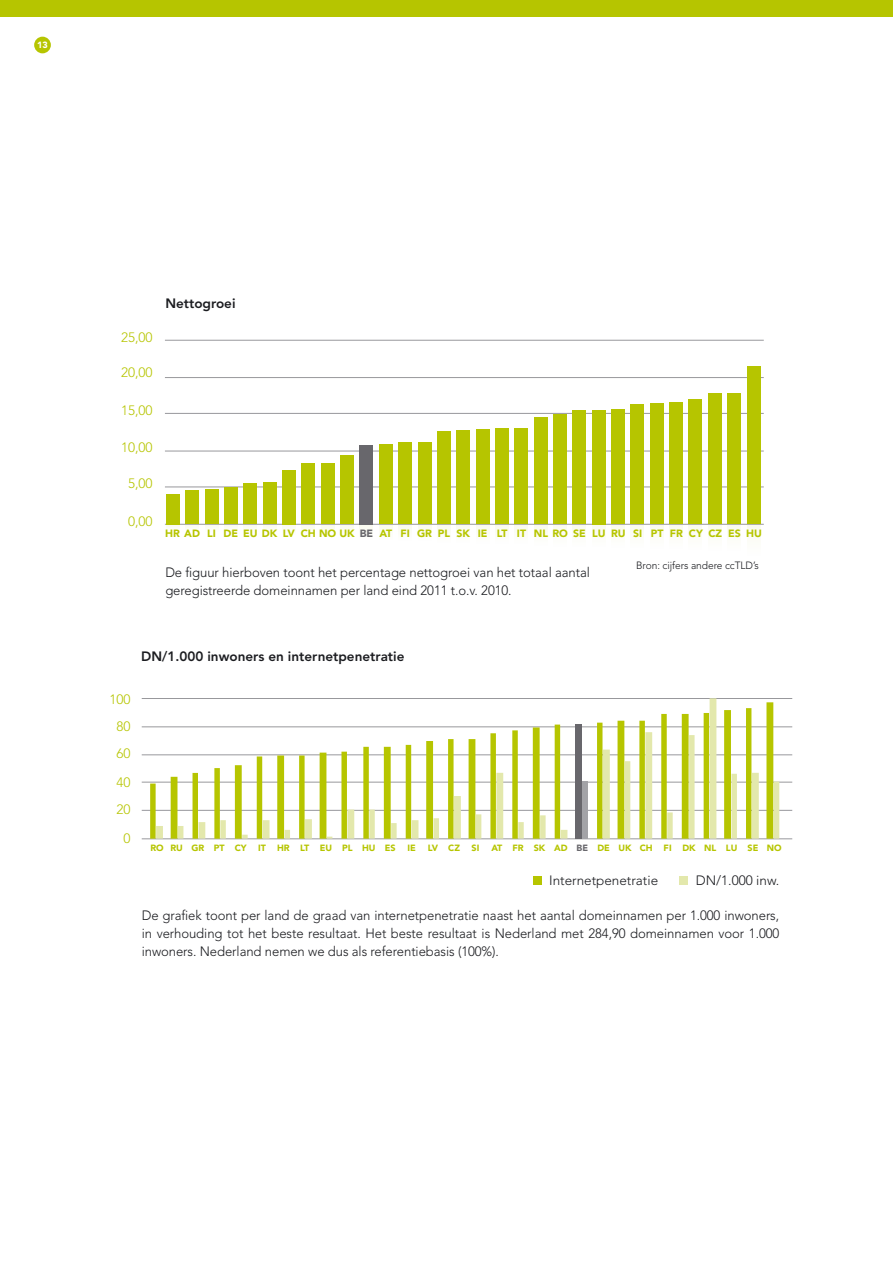
<style>
.page{position:relative;width:893px;height:1263px;background:#fff}
.page>*{position:absolute;margin:0;border:0;box-sizing:border-box;transform-origin:0 0}
.t1{font:300 13.5px/18px "Avenir";letter-spacing:-.005em;color:#1b1c20}
.t2{font:800 13.5px "Avenir";color:#1b1c20}
.t3{font:300 13.5px/27px "Avenir";color:#b6c500;text-align:center}
.t4{font:900 10.5px "Avenir";color:#b6c500}
.t5{font:300 10.5px "Avenir";color:#1b1c20}
.t6{font:900 9px "Avenir";color:#b6c500}
.t7{font:900 9px "Avenir";color:#68676c}
.t8{font:900 9px "Avenir";color:#fff}
.s1{color:#68676c}
.s2{color:#b6c500}
</style>
<div class="page">
<div style="left:166px;top:524px;width:14px;height:6px;background:#fbfbf4"></div>
<div style="left:185px;top:524px;width:14px;height:7px;background:#fbfcf5"></div>
<div style="left:205px;top:524px;width:14px;height:7px;background:#fbfcf5"></div>
<div style="left:224px;top:524px;width:14px;height:7px;background:#fbfcf5"></div>
<div style="left:243px;top:524px;width:14px;height:8px;background:#fbfcf5"></div>
<div style="left:263px;top:524px;width:14px;height:8px;background:#fbfcf5"></div>
<div style="left:282px;top:524px;width:14px;height:11px;background:#fcfcf6"></div>
<div style="left:301px;top:524px;width:14px;height:12px;background:#fbfcf5"></div>
<div style="left:321px;top:524px;width:14px;height:12px;background:#fbfcf5"></div>
<div style="left:340px;top:524px;width:14px;height:14px;background:#fbfcf5"></div>
<div style="left:359px;top:524px;width:14px;height:16px;background:#fbfcf5"></div>
<div style="left:379px;top:524px;width:14px;height:16px;background:#fbfcf5"></div>
<div style="left:398px;top:524px;width:14px;height:17px;background:#fcfcf6"></div>
<div style="left:418px;top:524px;width:13px;height:17px;background:#fcfcf6"></div>
<div style="left:437px;top:524px;width:14px;height:19px;background:#fcfcf6"></div>
<div style="left:456px;top:524px;width:14px;height:19px;background:#fcfcf6"></div>
<div style="left:476px;top:524px;width:14px;height:19px;background:#fcfcf6"></div>
<div style="left:495px;top:524px;width:14px;height:19px;background:#fcfcf6"></div>
<div style="left:514px;top:524px;width:14px;height:19px;background:#fcfcf6"></div>
<div style="left:534px;top:524px;width:14px;height:22px;background:#fcfcf6"></div>
<div style="left:553px;top:524px;width:14px;height:22px;background:#fcfcf6"></div>
<div style="left:572px;top:524px;width:14px;height:23px;background:#fcfcf6"></div>
<div style="left:592px;top:524px;width:14px;height:23px;background:#fcfcf6"></div>
<div style="left:611px;top:524px;width:14px;height:23px;background:#fcfcf6"></div>
<div style="left:630px;top:524px;width:14px;height:24px;background:#fcfcf6"></div>
<div style="left:650px;top:524px;width:14px;height:25px;background:#fcfcf6"></div>
<div style="left:669px;top:524px;width:14px;height:25px;background:#fcfcf6"></div>
<div style="left:688px;top:524px;width:14px;height:25px;background:#fcfcf6"></div>
<div style="left:708px;top:524px;width:14px;height:26px;background:#fcfcf6"></div>
<div style="left:727px;top:524px;width:14px;height:27px;background:#fcfcf6"></div>
<div style="left:746px;top:524px;width:14px;height:32px;background:#fcfcf6"></div>
<hr style="left:165px;top:524px;width:599px;height:1px;background:#98989c">
<hr style="left:165px;top:451px;width:599px;height:1px;background:#98989c">
<hr style="left:165px;top:413px;width:599px;height:1px;background:#98989c">
<hr style="left:165px;top:377px;width:599px;height:1px;background:#98989c">
<hr style="left:165px;top:340px;width:599px;height:1px;background:#98989c">
<hr style="left:165px;top:487px;width:599px;height:1px;background:#98989c">
<hr style="left:142px;top:838px;width:650px;height:1px;background:#98989c">
<hr style="left:142px;top:782px;width:650px;height:1px;background:#98989c">
<hr style="left:142px;top:754px;width:650px;height:1px;background:#98989c">
<hr style="left:142px;top:727px;width:650px;height:1px;background:#98989c">
<hr style="left:142px;top:698px;width:650px;height:1px;background:#98989c">
<hr style="left:142px;top:810px;width:650px;height:1px;background:#98989c">
<div style="left:534px;top:876px;width:8px;height:9px;background:#b6c500"></div>
<div style="left:679px;top:876px;width:9px;height:9px;background:#e3e8ac"></div>
<div style="left:166px;top:494px;width:14px;height:30px;background:#b6c500"></div>
<div style="left:185px;top:490px;width:14px;height:34px;background:#b6c500"></div>
<div style="left:205px;top:489px;width:14px;height:35px;background:#b6c500"></div>
<div style="left:224px;top:487px;width:14px;height:37px;background:#b6c500"></div>
<div style="left:243px;top:483px;width:14px;height:41px;background:#b6c500"></div>
<div style="left:263px;top:483px;width:14px;height:41px;background:#b6c500"></div>
<div style="left:282px;top:470px;width:14px;height:54px;background:#b6c500"></div>
<div style="left:301px;top:464px;width:14px;height:60px;background:#b6c500"></div>
<div style="left:321px;top:463px;width:14px;height:61px;background:#b6c500"></div>
<div style="left:340px;top:455px;width:14px;height:69px;background:#b6c500"></div>
<div style="left:359px;top:445px;width:14px;height:79px;background:#68676c"></div>
<div style="left:379px;top:445px;width:14px;height:79px;background:#b6c500"></div>
<div style="left:398px;top:443px;width:14px;height:81px;background:#b6c500"></div>
<div style="left:418px;top:443px;width:13px;height:81px;background:#b6c500"></div>
<div style="left:437px;top:431px;width:14px;height:93px;background:#b6c500"></div>
<div style="left:456px;top:430px;width:14px;height:94px;background:#b6c500"></div>
<div style="left:476px;top:429px;width:14px;height:95px;background:#b6c500"></div>
<div style="left:495px;top:429px;width:14px;height:95px;background:#b6c500"></div>
<div style="left:514px;top:428px;width:14px;height:96px;background:#b6c500"></div>
<div style="left:534px;top:417px;width:14px;height:107px;background:#b6c500"></div>
<div style="left:553px;top:414px;width:14px;height:110px;background:#b6c500"></div>
<div style="left:572px;top:411px;width:14px;height:113px;background:#b6c500"></div>
<div style="left:592px;top:410px;width:14px;height:114px;background:#b6c500"></div>
<div style="left:611px;top:409px;width:14px;height:115px;background:#b6c500"></div>
<div style="left:630px;top:405px;width:14px;height:119px;background:#b6c500"></div>
<div style="left:650px;top:403px;width:14px;height:121px;background:#b6c500"></div>
<div style="left:669px;top:403px;width:14px;height:121px;background:#b6c500"></div>
<div style="left:688px;top:399px;width:14px;height:125px;background:#b6c500"></div>
<div style="left:708px;top:394px;width:14px;height:130px;background:#b6c500"></div>
<div style="left:727px;top:393px;width:14px;height:131px;background:#b6c500"></div>
<div style="left:746px;top:367px;width:14px;height:157px;background:#b6c500"></div>
<svg style="left:156px;top:698px;width:623px;height:140px"></svg>
<div style="left:575px;top:724px;width:7px;height:115px;background:#68676c"></div>
<div style="left:582px;top:781px;width:6px;height:57px;background:#a3a3a7"></div>
<div style="left:34px;top:37px;width:17px;height:16px;background:#b6c500;border-radius:50%"></div>
<div style="left:0;top:0;width:893px;height:17px;background:#b6c500"></div>
<p class="t8" style="left:37px;top:40px;width:12px">13</p>
<p class="t3" style="left:121px;top:324px;width:33px">25,00</p>
<p class="t3" style="left:121px;top:359px;width:33px">20,00</p>
<p class="t3" style="left:121px;top:396px;width:33px">15,00</p>
<p class="t3" style="left:121px;top:434px;width:33px">10,00</p>
<p class="t3" style="left:128px;top:469px;width:26px">5,00</p>
<p class="t3" style="left:128px;top:507px;width:26px">0,00</p>
<p class="t2" style="left:165px;top:295px;width:72px">Nettogroei</p>
<p class="t4" style="left:165px;top:527px;width:16px">HRADLIDEE</p>
<p class="t4" style="left:250px;top:527px;width:73px">U DK LVCH NO</p>
<p class="t4" style="left:339px;top:527px;width:92px">UK <span class="s1">BE</span> AT FI GRPL</p>
<p class="t4" style="left:457px;top:527px;width:22px">SK IEL</p>
<p class="t4" style="left:501px;top:527px;width:32px">T I T NLRO</p>
<p class="t4" style="left:573px;top:527px;width:190px">SELU RU SIPT FR CYCZ ESHU</p>
<p class="t1" style="left:165px;top:563px;width:426px">De figuur hierboven toont het percentage nettogroei van het totaal aantal geregistreerde domeinnamen per land eind 2011 t.o.v. 2010.</p>
<p class="t5" style="left:636px;top:559px;width:124px">B ron: cijfers andere ccTLD’s</p>
<p class="t3" style="left:110px;top:686px;width:23px">100<br>80<br>60</p>
<p class="t3" style="left:117px;top:768px;width:16px;line-height:27.6px;text-align:left">40<br>20</p>
<p class="t3" style="left:124px;top:825px;width:9px">0</p>
<p class="t2" style="left:141px;top:649px;width:265px">DN/1.000 inwoners en internetpenetratie</p>
<p class="t6" style="left:150px;top:843px;width:8px">ROR</p>
<p class="t6" style="left:176px;top:843px;width:31px">U GRP</p>
<p class="t6" style="left:220px;top:843px;width:73px">T CY IT HRL</p>
<p class="t6" style="left:304px;top:843px;width:35px">T E U PL</p>
<p class="t6" style="left:362px;top:843px;width:42px">HU ES IEL</p>
<p class="t6" style="left:432px;top:843px;width:30px">V CZ</p>
<p class="t6" style="left:472px;top:843px;width:14px">SIA</p>
<p class="t6" style="left:497px;top:843px;width:25px">T FR</p>
<p class="t6" style="left:534px;top:843px;width:19px">SK AD</p>
<p class="t7" style="left:576px;top:843px;width:18px">BE <span class="s2">DE</span></p>
<p class="t6" style="left:618px;top:843px;width:59px">UK CH FID</p>
<p class="t6" style="left:689px;top:843px;width:15px">K NLL</p>
<p class="t6" style="left:731px;top:843px;width:31px">U SENO</p>
<p class="t1" style="left:549px;top:871px;width:111px">Internetpenetratie</p>
<p class="t1" style="left:695px;top:871px;width:86px">DN/1.000 inw.</p>
<p class="t1" style="left:142px;top:906px;width:639px;text-align:justify">De grafiek toont per land de graad van internetpenetratie naast het aantal domeinnamen per 1.000 inwoners, in verhouding tot het beste resultaat. Het beste resultaat is N ederland met 284,90 domeinnamen voor 1.000 inwoners. Nederland nemen we dus als referentiebasis (100%).</p>
</div>
